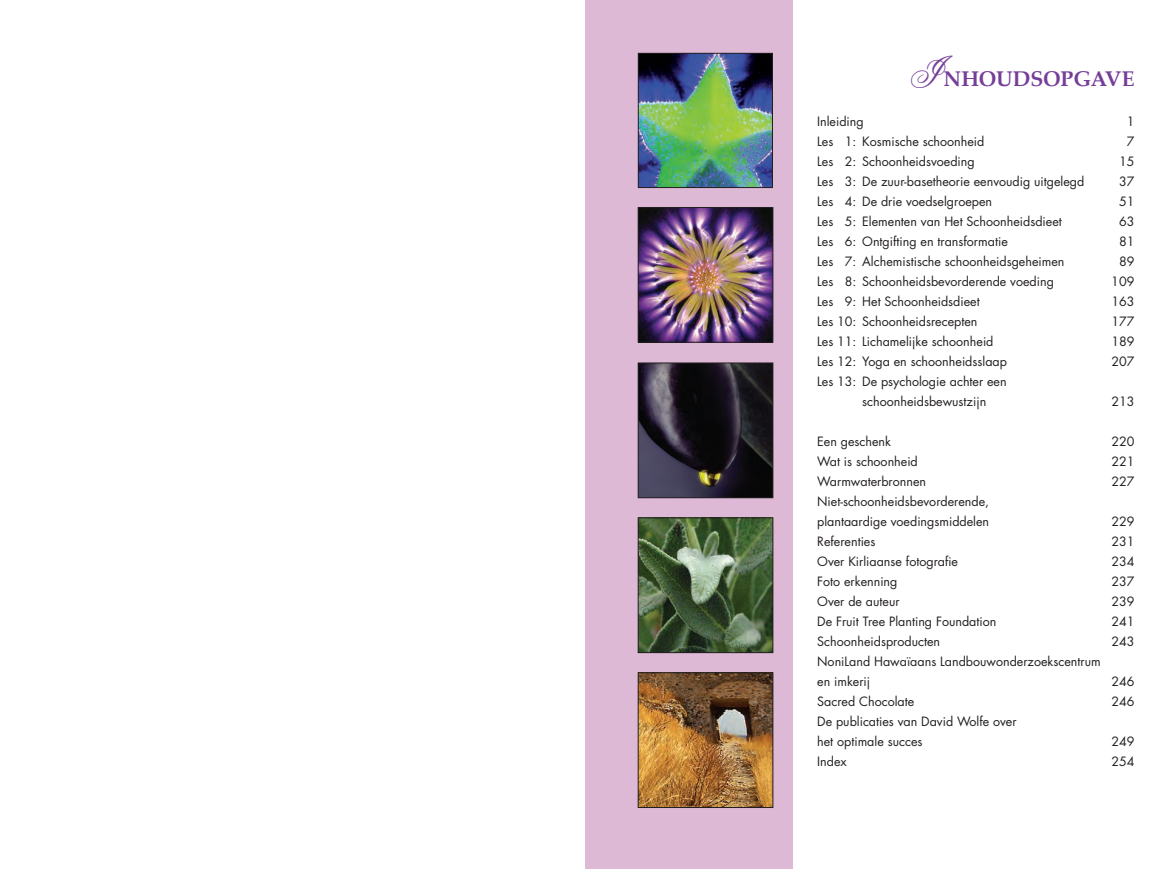
<style>
.page{position:relative;width:1170px;height:869px;background:#fff}
.page>*{position:absolute;margin:0;border:0;box-sizing:border-box;transform-origin:0 0}
.basistekst{font:45px "Flemish Script BT";color:#753e98}
.t1{font:700 21.25px "Palatino Linotype";letter-spacing:-.01em;color:#753e98}
.t2{font:12.5px "Futura";color:#231f20}
</style>
<div class="page">
<div style="left:585px;top:0;width:207px;height:868px;background:#deb9d6"></div>
<img style="left:640px;top:55px;width:130px;height:131px">
<div style="left:638px;top:53px;width:134px;height:135px;border:1px solid #231f20"></div>
<img style="left:639px;top:209px;width:132px;height:131px">
<div style="left:637px;top:207px;width:136px;height:135px;border:1px solid #231f20"></div>
<img style="left:639px;top:364px;width:132px;height:132px">
<div style="left:637px;top:362px;width:136px;height:136px;border:1px solid #231f20"></div>
<img style="left:639px;top:519px;width:132px;height:131px">
<div style="left:637px;top:517px;width:136px;height:135px;border:1px solid #231f20"></div>
<img style="left:639px;top:674px;width:132px;height:131px">
<div style="left:637px;top:672px;width:136px;height:135px;border:1px solid #231f20"></div>
<p class="basistekst" style="left:907px;top:46px;width:31px">I</p>
<p class="t1" style="left:943px;top:63px;width:193px">NHOUDSOPGAVE</p>
<p class="t2" style="left:817px;top:112px;width:48px">Inleiding</p>
<p class="t2" style="left:1126px;top:112px;width:9px">1</p>
<p class="t2" style="left:817px;top:132px;width:169px">Les 1: Kosmische schoonheid</p>
<p class="t2" style="left:1126px;top:132px;width:9px">7</p>
<p class="t2" style="left:817px;top:152px;width:159px">Les 2: Schoonheidsvoeding</p>
<p class="t2" style="left:1118px;top:152px;width:17px">15</p>
<p class="t2" style="left:817px;top:172px;width:269px">Les 3: De zuur-basetheorie eenvoudig uitgelegd</p>
<p class="t2" style="left:1118px;top:172px;width:17px">37</p>
<p class="t2" style="left:817px;top:192px;width:176px">Les 4: De drie voedselgroepen</p>
<p class="t2" style="left:1118px;top:192px;width:17px">51</p>
<p class="t2" style="left:817px;top:212px;width:246px">Les 5: Elementen van Het Schoonheidsdieet</p>
<p class="t2" style="left:1118px;top:212px;width:17px">63</p>
<p class="t2" style="left:817px;top:232px;width:192px">Les 6: Ontgifting en transformatie</p>
<p class="t2" style="left:1118px;top:232px;width:17px">81</p>
<p class="t2" style="left:817px;top:252px;width:249px">Les 7: Alchemistische schoonheidsgeheimen</p>
<p class="t2" style="left:1118px;top:252px;width:17px">89</p>
<p class="t2" style="left:817px;top:272px;width:238px">Les 8: Schoonheidsbevorderende voeding</p>
<p class="t2" style="left:1111px;top:272px;width:25px">109</p>
<p class="t2" style="left:817px;top:292px;width:164px">Les 9: Het Schoonheidsdieet</p>
<p class="t2" style="left:1111px;top:292px;width:25px">163</p>
<p class="t2" style="left:817px;top:312px;width:162px">Les 10: Schoonheidsrecepten</p>
<p class="t2" style="left:1111px;top:312px;width:25px">177</p>
<p class="t2" style="left:817px;top:332px;width:178px">Les 11: Lichamelijke schoonheid</p>
<p class="t2" style="left:1111px;top:332px;width:25px">189</p>
<p class="t2" style="left:817px;top:352px;width:191px">Les 12: Yoga en schoonheidsslaap</p>
<p class="t2" style="left:1111px;top:352px;width:25px">207</p>
<p class="t2" style="left:817px;top:372px;width:191px">Les 13: De psychologie achter een</p>
<p class="t2" style="left:862px;top:392px;width:125px">schoonheidsbewustzijn</p>
<p class="t2" style="left:1111px;top:392px;width:25px">213</p>
<p class="t2" style="left:817px;top:432px;width:75px">Een geschenk</p>
<p class="t2" style="left:1111px;top:432px;width:25px">220</p>
<p class="t2" style="left:817px;top:452px;width:102px">Wat is schoonheid</p>
<p class="t2" style="left:1111px;top:452px;width:25px">221</p>
<p class="t2" style="left:817px;top:472px;width:110px">Warmwaterbronnen</p>
<p class="t2" style="left:1111px;top:472px;width:25px">227</p>
<p class="t2" style="left:817px;top:492px;width:173px">Niet-schoonheidsbevorderende,</p>
<p class="t2" style="left:817px;top:512px;width:173px">plantaardige voedingsmiddelen</p>
<p class="t2" style="left:1111px;top:512px;width:25px">229</p>
<p class="t2" style="left:817px;top:532px;width:60px">Referenties</p>
<p class="t2" style="left:1111px;top:532px;width:25px">231</p>
<p class="t2" style="left:817px;top:552px;width:142px">Over Kirliaanse fotografie</p>
<p class="t2" style="left:1111px;top:552px;width:25px">234</p>
<p class="t2" style="left:817px;top:572px;width:82px">Foto erkenning</p>
<p class="t2" style="left:1111px;top:572px;width:25px">237</p>
<p class="t2" style="left:817px;top:592px;width:84px">Over de auteur</p>
<p class="t2" style="left:1111px;top:592px;width:25px">239</p>
<p class="t2" style="left:817px;top:612px;width:181px">De Fruit Tree Planting Foundation</p>
<p class="t2" style="left:1111px;top:612px;width:25px">241</p>
<p class="t2" style="left:817px;top:632px;width:124px">Schoonheidsproducten</p>
<p class="t2" style="left:1111px;top:632px;width:25px">243</p>
<p class="t2" style="left:817px;top:652px;width:285px">NoniLand Hawaïaans Landbouwonderzoekscentrum</p>
<p class="t2" style="left:817px;top:672px;width:54px">en imkerij</p>
<p class="t2" style="left:1111px;top:672px;width:25px">246</p>
<p class="t2" style="left:817px;top:692px;width:98px">Sacred Chocolate</p>
<p class="t2" style="left:1111px;top:692px;width:25px">246</p>
<p class="t2" style="left:817px;top:712px;width:201px">De publicaties van David Wolfe over</p>
<p class="t2" style="left:817px;top:732px;width:107px">het optimale succes</p>
<p class="t2" style="left:1111px;top:732px;width:25px">249</p>
<p class="t2" style="left:817px;top:752px;width:31px">Index</p>
<p class="t2" style="left:1111px;top:752px;width:25px">254</p>
</div>
